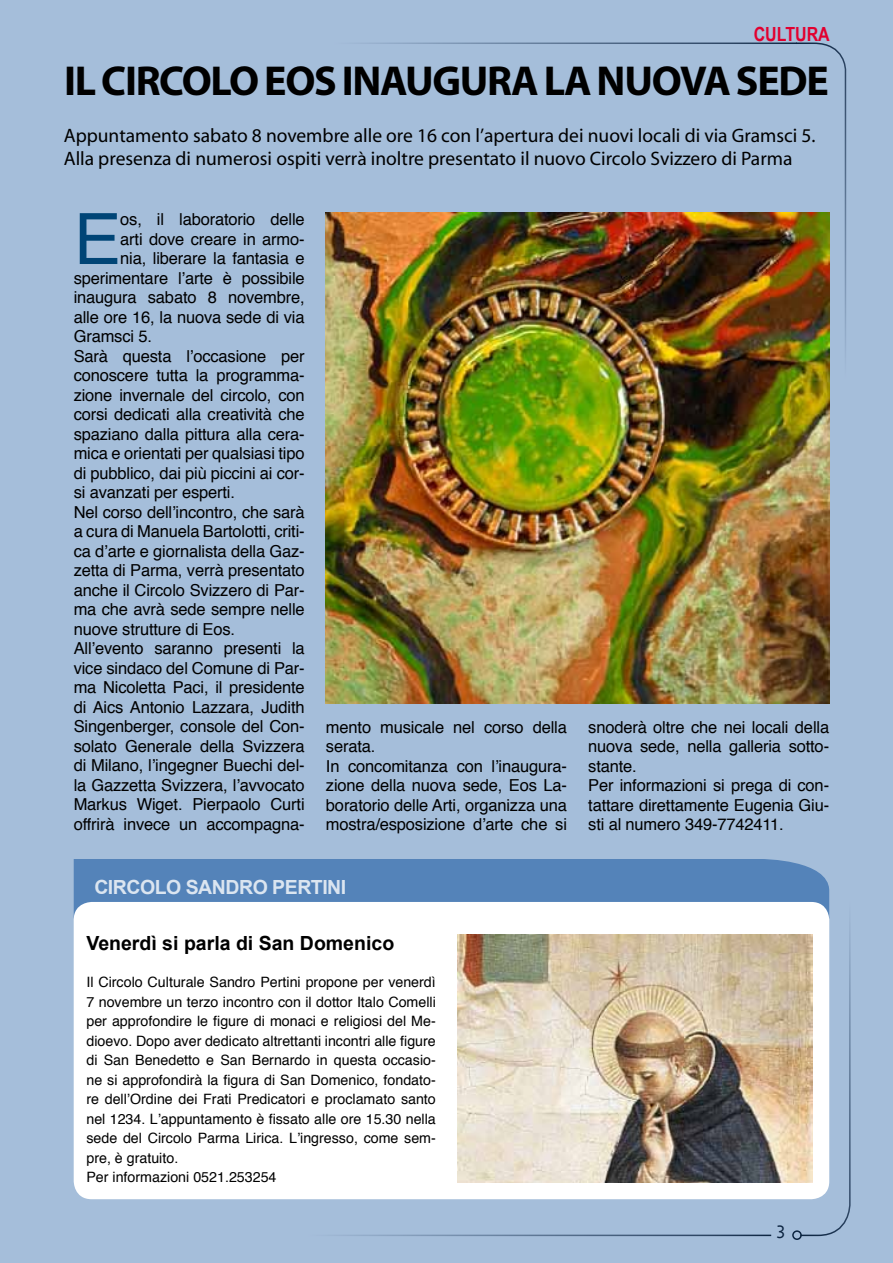
<style>
.page{position:relative;width:893px;height:1263px;background:#a5beda}
.page>*{position:absolute;margin:0;border:0;box-sizing:border-box;transform-origin:0 0}
.t1{font:70.8px "Helvetica";color:#004576}
.t2{font:700 42px "Myriad Pro";letter-spacing:-.03em;color:#000}
.t3{font:19.5px/23.4px "Myriad";color:#000}
.t4{font:700 19.5px "Arial";color:#000}
.t5{font:700 19.5px "Arial";letter-spacing:-.025em;color:#fff}
.t6{font:700 19.5px "Arial Narrow";color:#e2002f}
.t7{font:18px "Andale Mono";color:#000}
.t8{font:16.5px/19.5px "Helvetica";letter-spacing:-.01em;color:#000}
.t9{font:14.25px/19.5px "Helvetica";color:#000}
</style>
<div class="page">
<img style="left:326px;top:213px;width:503px;height:491px">
<svg style="left:74px;top:752px;width:777px;height:485px"></svg>
<img style="left:457px;top:934px;width:355px;height:248px">
<p class="t6" style="left:754px;top:19px;width:78px">CULTURA</p>
<h2 class="t2" style="left:64px;top:54px;width:762px">IL CIRCOLO EOS INAUGURA LA NUOVA SEDE</h2>
<p class="t3" style="left:64px;top:125px;width:753px">Appuntamento sabato 8 novembre alle ore 16 con l’apertura dei nuovi locali di via Gramsci 5.<br>Alla presenza di numerosi ospiti verrà inoltre presentato il nuovo Circolo Svizzero di Parma</p>
<h1 class="t1" style="left:74px;top:185px;width:49px">E</h1>
<p class="t8" style="left:120px;top:210px;width:186px">os, il laboratorio delle</p>
<p class="t8" style="left:120px;top:229px;width:186px">arti dove creare in armo-</p>
<p class="t8" style="left:120px;top:249px;width:186px">nia, liberare la fantasia e</p>
<p class="t8" style="left:74px;top:268px;width:232px">sperimentare l’arte è possibile</p>
<p class="t8" style="left:74px;top:288px;width:232px">inaugura sabato 8 novembre,</p>
<p class="t8" style="left:74px;top:307px;width:232px">alle ore 16, la nuova sede di via</p>
<p class="t8" style="left:74px;top:327px;width:80px">Gramsci 5.</p>
<p class="t8" style="left:74px;top:346px;width:232px">Sarà questa l’occasione per</p>
<p class="t8" style="left:74px;top:366px;width:232px">conoscere tutta la programma-</p>
<p class="t8" style="left:74px;top:385px;width:232px">zione invernale del circolo, con</p>
<p class="t8" style="left:74px;top:405px;width:232px">corsi dedicati alla creatività che</p>
<p class="t8" style="left:74px;top:424px;width:232px">spaziano dalla pittura alla cera-</p>
<p class="t8" style="left:74px;top:444px;width:232px">mica e orientati per qualsiasi tipo</p>
<p class="t8" style="left:74px;top:463px;width:232px">di pubblico, dai più piccini ai cor-</p>
<p class="t8" style="left:74px;top:483px;width:163px">si avanzati per esperti.</p>
<p class="t8" style="left:74px;top:502px;width:232px">Nel corso dell’incontro, che sarà</p>
<p class="t8" style="left:74px;top:522px;width:233px">a cura di Manuela Bartolotti, criti-</p>
<p class="t8" style="left:74px;top:541px;width:232px">ca d’arte e giornalista della Gaz-</p>
<p class="t8" style="left:74px;top:561px;width:232px">zetta di Parma, verrà presentato</p>
<p class="t8" style="left:74px;top:580px;width:232px">anche il Circolo Svizzero di Par-</p>
<p class="t8" style="left:74px;top:600px;width:232px">ma che avrà sede sempre nelle</p>
<p class="t8" style="left:74px;top:619px;width:163px">nuove strutture di Eos.</p>
<p class="t8" style="left:74px;top:639px;width:232px">All’evento saranno presenti la</p>
<p class="t8" style="left:74px;top:659px;width:232px">vice sindaco del Comune di Par-</p>
<p class="t8" style="left:74px;top:678px;width:232px">ma Nicoletta Paci, il presidente</p>
<p class="t8" style="left:74px;top:698px;width:232px">di Aics Antonio Lazzara, Judith</p>
<p class="t8" style="left:74px;top:717px;width:232px">Singenberger, console del Con-</p>
<p class="t8" style="left:74px;top:737px;width:232px">solato Generale della Svizzera</p>
<p class="t8" style="left:74px;top:756px;width:232px">di Milano, l’ingegner Buechi del-</p>
<p class="t8" style="left:74px;top:776px;width:232px">la Gazzetta Svizzera, l’avvocato</p>
<p class="t8" style="left:74px;top:795px;width:232px">Markus Wiget. Pierpaolo Curti</p>
<p class="t8" style="left:74px;top:815px;width:232px">offrirà invece un accompagna-</p>
<p class="t8" style="left:326px;top:718px;width:242px">mento musicale nel corso della serata.<br>In concomitanza con l’inaugura&shy;zione della nuova sede, Eos La&shy;boratorio delle Arti, organizza una mostra/esposizione d’arte che si</p>
<p class="t8" style="left:588px;top:718px;width:242px">snoderà oltre che nei locali della nuova sede, nella galleria sotto&shy;stante.<br>Per informazioni si prega di con&shy;tattare direttamente Eugenia Giu&shy;sti al numero 349-7742411.</p>
<p class="t5" style="left:94px;top:874px;width:253px">CIRCOLO SANDRO PERTINI</p>
<p class="t4" style="left:86px;top:930px;width:309px">Venerdì si parla di San Domenico</p>
<p class="t9" style="left:86px;top:973px;width:351px">Il Circolo Culturale Sandro Pertini propone per venerdì 7 novembre un terzo incontro con il dottor Italo Comelli per approfondire le figure di monaci e religiosi del Me&shy;dioevo. Dopo aver dedicato altrettanti incontri alle figure di San Benedetto e San Bernardo in questa occasio&shy;ne si approfondirà la figura di San Domenico, fondato&shy;re dell’Ordine dei Frati Predicatori e proclamato santo nel 1234. L’appuntamento è fissato alle ore 15.30 nella sede del Circolo Parma Lirica. L’ingresso, come sem&shy;pre, è gratuito.<br>Per informazioni 0521.253254</p>
<p class="t7" style="left:775px;top:1220px;width:12px">3</p>
</div>
